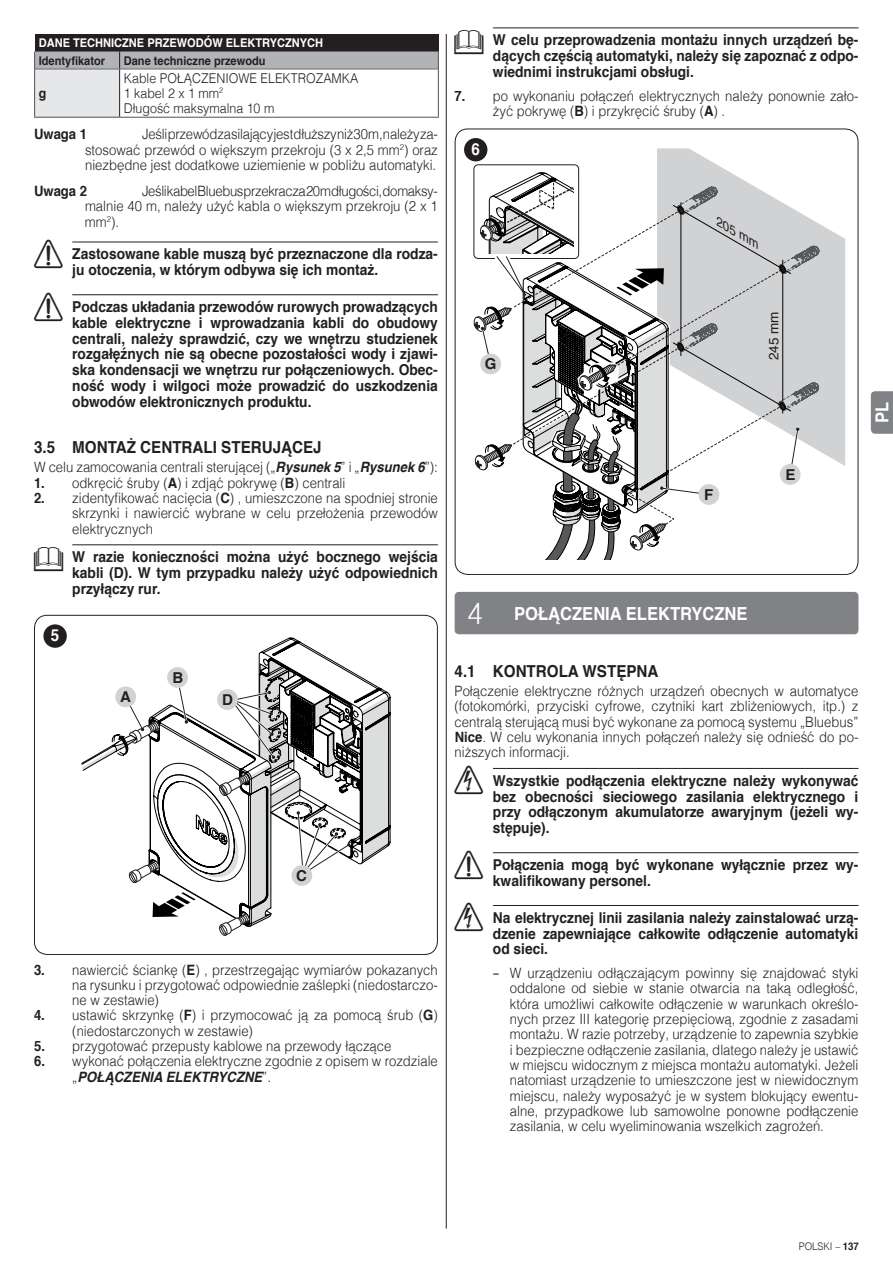
<style>
.page{position:relative;width:893px;height:1263px;background:#fff}
.page>*{position:absolute;margin:0;border:0;box-sizing:border-box;transform-origin:0 0}
.t1{font:700 18px "Helvetica";color:#fff;scale:.92 1}
.t2{font:700 16.5px "Helvetica";color:#231f20;scale:.92 1}
.t3{font:700 16.5px "Helvetica";color:#fff;scale:.92 1}
.t4{font:700 15px/15.8px "Helvetica";color:#231f20;text-align:justify;scale:.92 1}
.t5{font:700 15px "Helvetica";color:#231f20}
.t6{font:300 14.25px/15.3px "Helvetica";color:#231f20;text-align:justify;scale:.92 1}
.t7{font:700 14.25px "Helvetica";color:#231f20;scale:.92 1}
.t8{font:300 13.5px/15px "Helvetica";color:#231f20;scale:.92 1}
.t9{font:13.5px "Helvetica";color:#231f20}
.t10{font:700 13.5px "Helvetica";color:#231f20;scale:.92 1}
.t11{font:700 12px "Helvetica";color:#fff;scale:.92 1}
.t12{font:700 12px "Helvetica";color:#231f20;scale:.92 1}
.t13{font:italic 11.7px "Helvetica";color:#231f20;scale:1.15 1}
.t14{font:300 10.5px "Helvetica";color:#231f20;scale:.92 1}
.s1{font-family:"NICE Simboli";font-weight:400;font-size:28.5px}
.s2{font-weight:700;font-style:italic}
.s3{font-weight:700}
.s4{font-weight:300;font-size:30px}
.s5{font-family:"Open Sans";font-weight:400}
</style>
<div class="page">
<svg style="left:871px;top:391px;width:22px;height:43px"></svg>
<hr style="left:72px;top:242px;width:366px;height:1px;background:#231f20">
<hr style="left:72px;top:294px;width:366px;height:1px;background:#231f20">
<hr style="left:72px;top:544px;width:366px;height:1px;background:#231f20">
<div style="left:35px;top:34px;width:403px;height:18px;background:#231f20"></div>
<div style="left:35px;top:69px;width:85px;height:48px;background:#e6e7e9"></div>
<hr style="left:34px;top:69px;width:1px;height:48px;background:#636366">
<hr style="left:438px;top:69px;width:1px;height:48px;background:#636366">
<hr style="left:34px;top:117px;width:86px;height:1px;background:#636366">
<hr style="left:120px;top:117px;width:319px;height:1px;background:#636366">
<svg style="left:34px;top:52px;width:405px;height:17px;background:#afb0b4"></svg>
<hr style="left:119px;top:69px;width:1px;height:48px;background:#231f20">
<hr style="left:35px;top:69px;width:85px;height:1px;background:#6c6d70">
<hr style="left:120px;top:69px;width:318px;height:1px;background:#6c6d70">
<svg style="left:81px;top:637px;width:309px;height:299px"></svg>
<div style="left:167px;top:667px;width:21px;height:21px;background:#d1d2d4;border-radius:50%"></div>
<div style="left:291px;top:865px;width:21px;height:21px;background:#d1d2d4;border-radius:50%"></div>
<div style="left:217px;top:689px;width:21px;height:21px;background:#d1d2d4;border-radius:50%"></div>
<div style="left:115px;top:686px;width:21px;height:21px;background:#d1d2d4;border-radius:50%"></div>
<div style="left:37px;top:619px;width:398px;height:335px;border:6px solid #fff;border-radius:10px"></div>
<div style="left:43px;top:624px;width:24px;height:24px;background:#231f20;border-radius:50%"></div>
<hr style="left:446px;top:34px;width:1px;height:1194px;background:#231f20">
<hr style="left:493px;top:28px;width:365px;height:1px;background:#231f20">
<hr style="left:493px;top:768px;width:365px;height:1px;background:#231f20">
<hr style="left:493px;top:852px;width:365px;height:1px;background:#231f20">
<hr style="left:493px;top:905px;width:365px;height:1px;background:#231f20">
<svg style="left:473px;top:148px;width:372px;height:411px"></svg>
<div style="left:458px;top:134px;width:398px;height:440px;border:6px solid #fff;border-radius:10px"></div>
<div style="left:464px;top:138px;width:23px;height:23px;background:#231f20;border-radius:50%"></div>
<div style="left:455px;top:592px;width:403px;height:42px;background:#808285;border-radius:4px"></div>
<p class="t11" style="left:39px;top:33px;width:310px">DANE TECHNICZNE PRZEWODÓW ELEKTRYCZNYCH</p>
<p class="t12" style="left:39px;top:51px;width:74px">Identyfikator</p>
<p class="t12" style="left:124px;top:51px;width:156px">Dane techniczne przewodu</p>
<p class="t10" style="left:39px;top:83px;width:10px">g</p>
<p class="t8" style="left:124px;top:70px;width:257px">Kable POŁĄCZENIOWE ELEKTROZAMKA<br>1 kabel 2 x 1 mm<sup>2<br></sup>Długość maksymalna 10 m</p>
<p class="t7" style="left:34px;top:123px;width:59px">Uwaga 1</p>
<p class="t6" style="left:85px;top:126px;width:385px;text-indent:57px">Jeśliprzewódzasilającyjestdłuższyniż30m,należyza&shy;stosować przewód o większym przekroju (3 x 2,5 mm<sup>2</sup>) oraz niezbędne jest dodatkowe uziemienie w pobliżu automatyki.</p>
<p class="t7" style="left:34px;top:179px;width:59px">Uwaga 2</p>
<p class="t6" style="left:85px;top:182px;width:385px;text-indent:57px">JeślikabelBluebusprzekracza20mdługości,domaksy&shy;malnie 40 m, należy użyć kabla o większym przekroju (2 x 1 mm<sup>2</sup>).</p>
<p class="t4" style="left:72px;top:246px;width:399px;text-indent:-38px"><span class="s1">A</span> Zastosowane kable muszą być przeznaczone dla rodza&shy;ju otoczenia, w którym odbywa się ich montaż.</p>
<p class="t4" style="left:72px;top:299px;width:399px;text-indent:-38px"><span class="s1">A</span> Podczas układania przewodów rurowych prowadzących kable elektryczne i wprowadzania kabli do obudowy centrali, należy sprawdzić, czy we wnętrzu studzienek rozgałęźnych nie są obecne pozostałości wody i zjawi&shy;ska kondensacji we wnętrzu rur połączeniowych. Obec&shy;ność wody i wilgoci może prowadzić do uszkodzenia obwodów elektronicznych produktu.</p>
<p class="t2" style="left:34px;top:434px;width:314px">3.5 MONTAŻ CENTRALI STERUJĄCEJ</p>
<p class="t6" style="left:34px;top:459px;width:440px">W celu zamocowania centrali sterującej („<span class="s2">Rysunek 5</span>” i „<span class="s2">Rysunek 6</span>”):</p>
<p class="t6" style="left:34px;top:474px;width:340px"><span class="s3">1.</span> odkręcić śruby (<span class="s3">A</span>) i zdjąć pokrywę (<span class="s3">B</span>) centrali</p>
<p class="t6" style="left:72px;top:489px;width:399px;text-indent:-38px"><span class="s3">2.</span> zidentyfikować nacięcia (<span class="s3">C</span>) , umieszczone na spodniej stronie skrzynki i nawiercić wybrane w celu przełożenia przewodów elektrycznych</p>
<p class="t4" style="left:72px;top:549px;width:399px;text-indent:-38px"><span class="s1">L</span> W razie konieczności można użyć bocznego wejścia kabli (D). W tym przypadku należy użyć odpowiednich przyłączy rur.</p>
<p class="t3" style="left:51px;top:622px;width:11px">5</p>
<p class="t5" style="left:173px;top:665px;width:12px">B</p>
<p class="t5" style="left:120px;top:684px;width:12px">A</p>
<p class="t5" style="left:222px;top:687px;width:12px">D</p>
<p class="t5" style="left:296px;top:863px;width:12px">C</p>
<p class="t6" style="left:72px;top:961px;width:399px;text-indent:-38px"><span class="s3">3.</span> nawiercić ściankę (<span class="s3">E</span>) , przestrzegając wymiarów pokazanych na rysunku i przygotować odpowiednie zaślepki (niedostarczo&shy;ne w zestawie)</p>
<p class="t6" style="left:72px;top:1007px;width:399px;text-indent:-38px"><span class="s3">4.</span> ustawić skrzynkę (<span class="s3">F</span>) i przymocować ją za pomocą śrub (<span class="s3">G</span>) (niedostarczonych w zestawie)</p>
<p class="t6" style="left:34px;top:1037px;width:390px"><span class="s3">5.</span> przygotować przepusty kablowe na przewody łączące</p>
<p class="t6" style="left:72px;top:1053px;width:399px;text-indent:-38px"><span class="s3">6.</span> wykonać połączenia elektryczne zgodnie z opisem w rozdziale „<span class="s2">POŁĄCZENIA ELEKTRYCZNE</span>”.</p>
<p class="t4" style="left:493px;top:32px;width:399px;text-indent:-38px"><span class="s1">L</span> W celu przeprowadzenia montażu innych urządzeń bę&shy;dących częścią automatyki, należy się zapoznać z odpo&shy;wiednimi instrukcjami obsługi.</p>
<p class="t6" style="left:493px;top:87px;width:399px;text-indent:-38px"><span class="s3">7.</span> po wykonaniu połączeń elektrycznych należy ponownie zało&shy;żyć pokrywę (<span class="s3">B</span>) i przykręcić śruby (<span class="s3">A</span>) .</p>
<p class="t3" style="left:471px;top:136px;width:11px">6</p>
<p class="t5" style="left:485px;top:352px;width:13px">G</p>
<p class="t13" style="left:723px;top:214px;width:44px;rotate:30deg">205 mm</p>
<p class="t9" style="left:763px;top:360px;width:50px;rotate:-90deg">245 mm</p>
<p class="t5" style="left:704px;top:483px;width:11px">F</p>
<p class="t5" style="left:785px;top:462px;width:12px">E</p>
<p class="t1" style="left:467px;top:599px;width:306px"><span class="s4">4</span> POŁĄCZENIA ELEKTRYCZNE</p>
<p class="t2" style="left:455px;top:657px;width:223px">4.1 KONTROLA WSTĘPNA</p>
<p class="t6" style="left:455px;top:682px;width:440px">Połączenie elektryczne różnych urządzeń obecnych w automatyce (fotokomórki, przyciski cyfrowe, czytniki kart zbliżeniowych, itp.) z centralą sterującą musi być wykonane za pomocą systemu „Bluebus” <span class="s3">Nice</span>. W celu wykonania innych połączeń należy się odnieść do po&shy;niższych informacji.</p>
<p class="t4" style="left:493px;top:773px;width:399px;text-indent:-38px"><span class="s1">F</span> Wszystkie podłączenia elektryczne należy wykonywać bez obecności sieciowego zasilania elektrycznego i przy odłączonym akumulatorze awaryjnym (jeżeli wy&shy;stępuje).</p>
<p class="t4" style="left:493px;top:857px;width:399px;text-indent:-38px"><span class="s1">A</span> Połączenia mogą być wykonane wyłącznie przez wy&shy;kwalifikowany personel.</p>
<p class="t4" style="left:493px;top:910px;width:399px;text-indent:-38px"><span class="s1">F</span> Na elektrycznej linii zasilania należy zainstalować urzą&shy;dzenie zapewniające całkowite odłączenie automatyki od sieci.</p>
<p class="t6" style="left:510px;top:964px;width:380px;text-indent:-17px"><span class="s5">–</span> W urządzeniu odłączającym powinny się znajdować styki oddalone od siebie w stanie otwarcia na taką odległość, która umożliwi całkowite odłączenie w warunkach określo&shy;nych przez III kategorię przepięciową, zgodnie z zasadami montażu. W razie potrzeby, urządzenie to zapewnia szybkie i bezpieczne odłączenie zasilania, dlatego należy je ustawić w miejscu widocznym z miejsca montażu automatyki. Jeżeli natomiast urządzenie to umieszczone jest w niewidocznym miejscu, należy wyposażyć je w system blokujący ewentu&shy;alne, przypadkowe lub samowolne ponowne podłączenie zasilania, w celu wyeliminowania wszelkich zagrożeń.</p>
<p class="t1" style="left:868px;top:423px;width:25px;rotate:-90deg">PL</p>
<p class="t14" style="left:799px;top:1237px;width:67px">POLSKI – <span class="s3">137</span></p>
</div>
